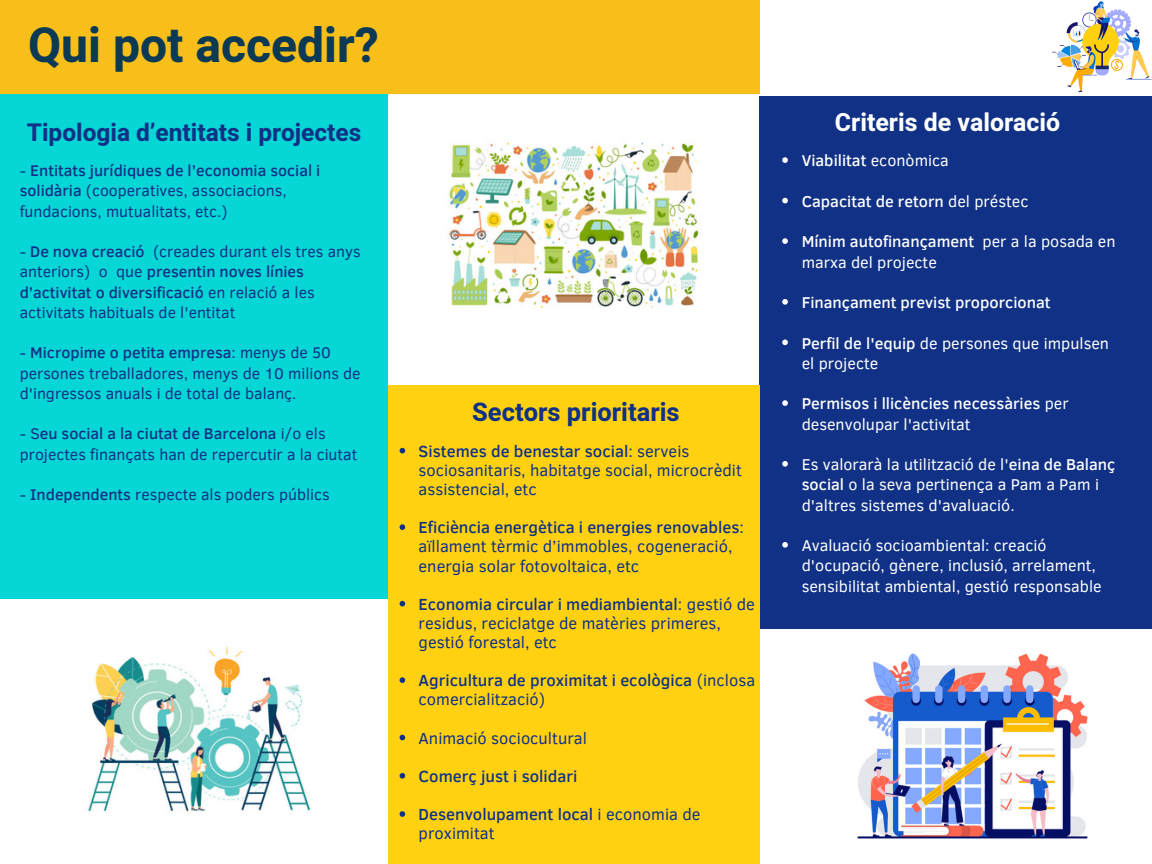
<style>
.page{position:relative;width:1152px;height:864px;background:#fff}
.page>*{position:absolute;margin:0;border:0;box-sizing:border-box;transform-origin:0 0}
.t1{font:700 48px "Heebo";color:#0c3954}
.t2{font:700 25.5px "Heebo";color:#103186}
.t3{font:700 24.9px "Heebo";color:#fff}
.t4{font:700 24.45px "Heebo";color:#103186}
.t5{font:16.5px/19.2px "Clear Sans";color:#103186}
.t6{font:500 16.5px/19.2px "Clear Sans";color:#103186}
.t7{font:16.05px/20.2px "Clear Sans";color:#fff}
.t8{font:500 16.05px/20.2px "Clear Sans";color:#fff}
.t9{font:15.75px/20.2px "Clear Sans";color:#103186}
.s1{font-weight:500}
.s2{font-weight:400}
</style>
<div class="page">
<div style="left:0;top:95px;width:388px;height:504px;background:#06d6d5"></div>
<div style="left:0;top:0;width:759px;height:93px;background:#f8be19"></div>
<div style="left:759px;top:97px;width:393px;height:532px;background:#103186"></div>
<div style="left:388px;top:385px;width:371px;height:479px;background:#ffd110"></div>
<img style="left:87px;top:646px;width:224px;height:166px">
<img style="left:448px;top:142px;width:251px;height:166px">
<img style="left:857px;top:653px;width:231px;height:186px">
<svg style="left:782px;top:157px;width:6px;height:6px"></svg>
<svg style="left:782px;top:198px;width:6px;height:5px"></svg>
<svg style="left:782px;top:238px;width:6px;height:6px"></svg>
<svg style="left:782px;top:299px;width:6px;height:6px"></svg>
<svg style="left:782px;top:340px;width:6px;height:5px"></svg>
<svg style="left:782px;top:400px;width:6px;height:6px"></svg>
<svg style="left:782px;top:461px;width:6px;height:6px"></svg>
<svg style="left:782px;top:542px;width:6px;height:6px"></svg>
<svg style="left:400px;top:448px;width:5px;height:5px"></svg>
<svg style="left:400px;top:524px;width:5px;height:6px"></svg>
<svg style="left:400px;top:601px;width:5px;height:5px"></svg>
<svg style="left:400px;top:677px;width:5px;height:6px"></svg>
<svg style="left:400px;top:735px;width:5px;height:5px"></svg>
<svg style="left:400px;top:773px;width:5px;height:6px"></svg>
<svg style="left:400px;top:811px;width:5px;height:6px"></svg>
<img style="left:1053px;top:1px;width:99px;height:92px">
<h1 class="t1" style="left:28px;top:12px;width:352px">Qui pot accedir?</h1>
<h3 class="t4" style="left:27px;top:116px;width:336px">Tipologia d’entitats i projectes</h3>
<p class="t9" style="left:20px;top:160px;width:302px">- <span class="s1">Entitats jurídiques de l’economia social i solidària</span> (cooperatives, associacions, fundacions, mutualitats, etc.)</p>
<p class="t9" style="left:20px;top:241px;width:343px">- <span class="s1">De nova creació</span> (creades durant els tres anys anteriors) o que <span class="s1">presentin noves línies d’activitat o diversificació</span> en relació a les activitats habituals de l'entitat</p>
<p class="t9" style="left:20px;top:342px;width:342px">- <span class="s1">Micropime o petita empresa</span>: menys de 50 persones treballadores, menys de 10 milions de d'ingressos anuals i de total de balanç.</p>
<p class="t9" style="left:20px;top:423px;width:339px">- S<span class="s1">eu social a la ciutat de Barcelona</span> i/o els projectes finançats han de repercutir a la ciutat</p>
<p class="t9" style="left:20px;top:484px;width:312px">- <span class="s1">Independents</span> respecte als poders públics</p>
<h2 class="t2" style="left:472px;top:395px;width:209px">Sectors prioritaris</h2>
<p class="t5" style="left:419px;top:441px;width:325px"><span class="s1">Sistemes de benestar social</span>: serveis sociosanitaris, habitatge social, microcrèdit assistencial, etc</p>
<p class="t5" style="left:419px;top:517px;width:327px"><span class="s1">Eficiència energètica i energies renovables</span>: aïllament tèrmic d’immobles, cogeneració, energia solar fotovoltaica, etc</p>
<p class="t5" style="left:419px;top:594px;width:338px"><span class="s1">Economia circular i mediambiental</span>: gestió de residus, reciclatge de matèries primeres, gestió forestal, etc</p>
<p class="t6" style="left:419px;top:670px;width:338px">Agricultura de proximitat i ecològica <span class="s2">(inclosa comercialització)</span></p>
<p class="t5" style="left:419px;top:727px;width:170px">Animació sociocultural</p>
<p class="t6" style="left:419px;top:766px;width:160px">Comerç just i solidari</p>
<p class="t5" style="left:419px;top:804px;width:283px"><span class="s1">Desenvolupament local</span> i economia de proximitat</p>
<h3 class="t3" style="left:835px;top:105px;width:227px">Criteris de valoració</h3>
<p class="t8" style="left:802px;top:150px;width:149px">Viabilitat <span class="s2">econòmica</span></p>
<p class="t8" style="left:802px;top:190px;width:228px">Capacitat de retorn <span class="s2">del préstec</span></p>
<p class="t7" style="left:802px;top:231px;width:315px"><span class="s1">Mínim autofinançament</span> per a la posada en marxa del projecte</p>
<p class="t8" style="left:802px;top:291px;width:250px">Finançament previst proporcionat</p>
<p class="t7" style="left:802px;top:332px;width:309px"><span class="s1">Perfil de l'equip</span> de persones que impulsen el projecte</p>
<p class="t8" style="left:802px;top:393px;width:269px">Permisos i llicències necessàries <span class="s2">per desenvolupar l'activitat</span></p>
<p class="t7" style="left:802px;top:453px;width:315px">Es valorarà la utilització de l'<span class="s1">eina de Balanç social</span> o la seva pertinença a Pam a Pam i d'altres sistemes d'avaluació.</p>
<p class="t7" style="left:802px;top:534px;width:301px">Avaluació socioambiental: creació d'ocupació, gènere, inclusió, arrelament, sensibilitat ambiental, gestió responsable</p>
</div>
